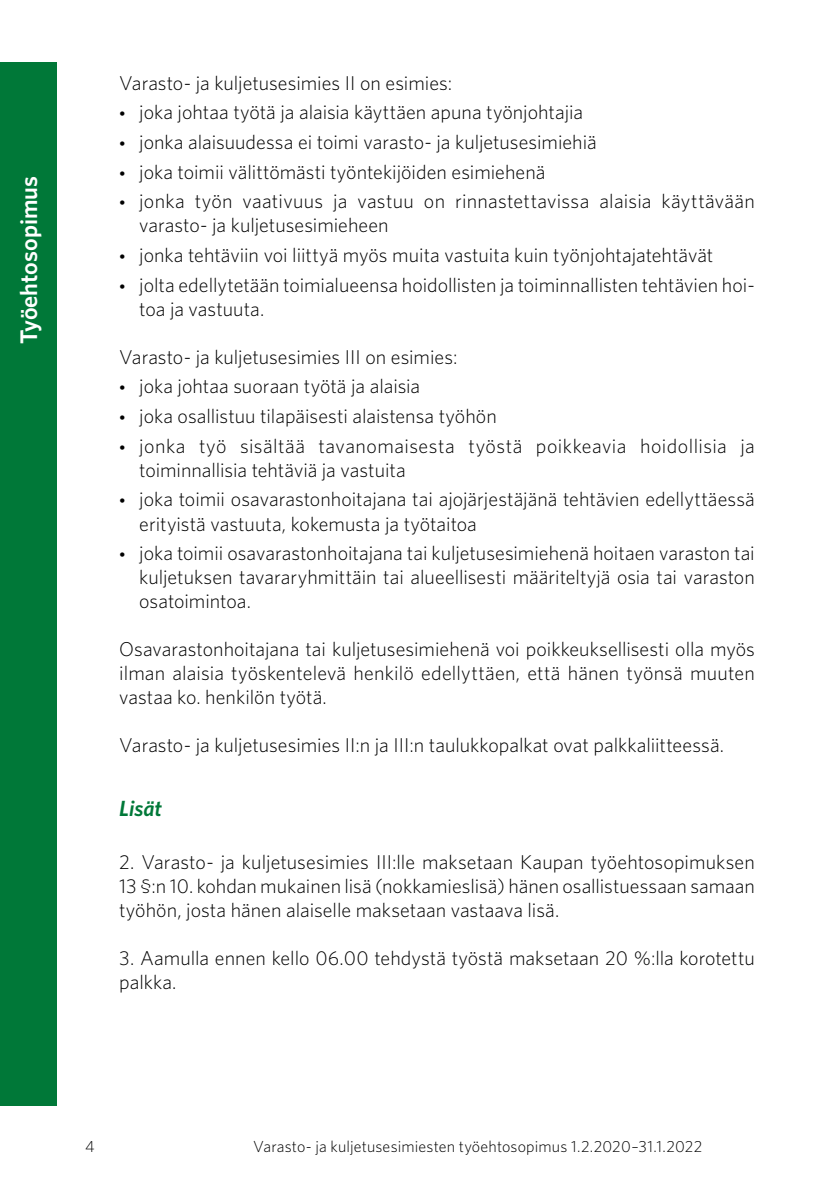
<style>
.page{position:relative;width:840px;height:1191px;background:#fff}
.page>*{position:absolute;margin:0;border:0;box-sizing:border-box;transform-origin:0 0}
.t1{font:600 24px "Whitney";color:#fff}
.t2{font:italic 600 22px "Whitney";color:#007838}
.t3{font:300 20px/29.6px "Whitney";color:#000}
.t4{font:300 16px "Whitney";letter-spacing:.01em;color:#000}
.s1{font-family:"Tanger Serif";font-weight:500}
</style>
<div class="page">
<div style="left:0;top:63px;width:56px;height:1042px;background:#007838"></div>
<p class="t1" style="left:13px;top:344px;width:169px;rotate:-90deg">Työehtosopimus</p>
<p class="t3" style="left:119px;top:67px;width:636px">Varasto- ja kuljetusesimies II on esimies:<br><span class="s1">·</span> joka johtaa työtä ja alaisia käyttäen apuna työnjohtajia<br><span class="s1">·</span> jonka alaisuudessa ei toimi varasto- ja kuljetusesimiehiä<br><span class="s1">·</span> joka toimii välittömästi työntekijöiden esimiehenä<br><span class="s1">·</span> jonka työn vaativuus ja vastuu on rinnastettavissa alaisia käyttävään</p>
<p class="t3" style="left:119px;top:210px;width:636px;text-indent:20px">varasto- ja kuljetusesimieheen<br><span class="s1">·</span> jonka tehtäviin voi liittyä myös muita vastuita kuin työnjohtajatehtävät<br><span class="s1">·</span> jolta edellytetään toimialueensa hoidollisten ja toiminnallisten tehtävien hoi-</p>
<p class="t3" style="left:139px;top:293px;width:127px">toa ja vastuuta.</p>
<p class="t3" style="left:119px;top:341px;width:636px">Varasto- ja kuljetusesimies III on esimies:<br><span class="s1">·</span> joka johtaa suoraan työtä ja alaisia<br><span class="s1">·</span> joka osallistuu tilapäisesti alaistensa työhön<br><span class="s1">·</span> jonka työ sisältää tavanomaisesta työstä poikkeavia hoidollisia ja</p>
<p class="t3" style="left:119px;top:454px;width:636px;text-indent:20px">toiminnallisia tehtäviä ja vastuita<br><span class="s1">·</span> joka toimii osavarastonhoitajana tai ajojärjestäjänä tehtävien edellyttäessä</p>
<p class="t3" style="left:119px;top:508px;width:636px;text-indent:20px">erityistä vastuuta, kokemusta ja työtaitoa<br><span class="s1">·</span> joka toimii osavarastonhoitajana tai kuljetusesimiehenä hoitaen varaston tai</p>
<p class="t3" style="left:139px;top:564px;width:616px;line-height:24px">kuljetuksen tavararyhmittäin tai alueellisesti määriteltyjä osia tai varaston osatoimintoa.</p>
<p class="t3" style="left:119px;top:636px;width:637px;line-height:24px;text-align:justify">Osavarastonhoitajana tai kuljetusesimiehenä voi poikkeuksellisesti olla myös ilman alaisia työskentelevä henkilö edellyttäen, että hänen työnsä muuten vastaa ko. henkilön työtä.</p>
<p class="t3" style="left:119px;top:730px;width:606px">Varasto- ja kuljetusesimies II:n ja III:n taulukkopalkat ovat palkkaliitteessä.</p>
<p class="t2" style="left:119px;top:794px;width:44px">Lisät</p>
<p class="t3" style="left:119px;top:849px;width:637px;line-height:24px;text-align:justify">2. Varasto- ja kuljetusesimies III:lle maksetaan Kaupan työehtosopimuksen 13 §:n 10. kohdan mukainen lisä (nokkamieslisä) hänen osallistuessaan samaan työhön, josta hänen alaiselle maksetaan vastaava lisä.</p>
<p class="t3" style="left:119px;top:945px;width:637px;line-height:24px">3. Aamulla ennen kello 06.00 tehdystä työstä maksetaan 20 %:lla korotettu palkka.</p>
<p class="t4" style="left:85px;top:1136px;width:11px">4</p>
<p class="t4" style="left:253px;top:1136px;width:450px">Varasto- ja kuljetusesimiesten työehtosopimus 1.2.2020–31.1.2022</p>
</div>
